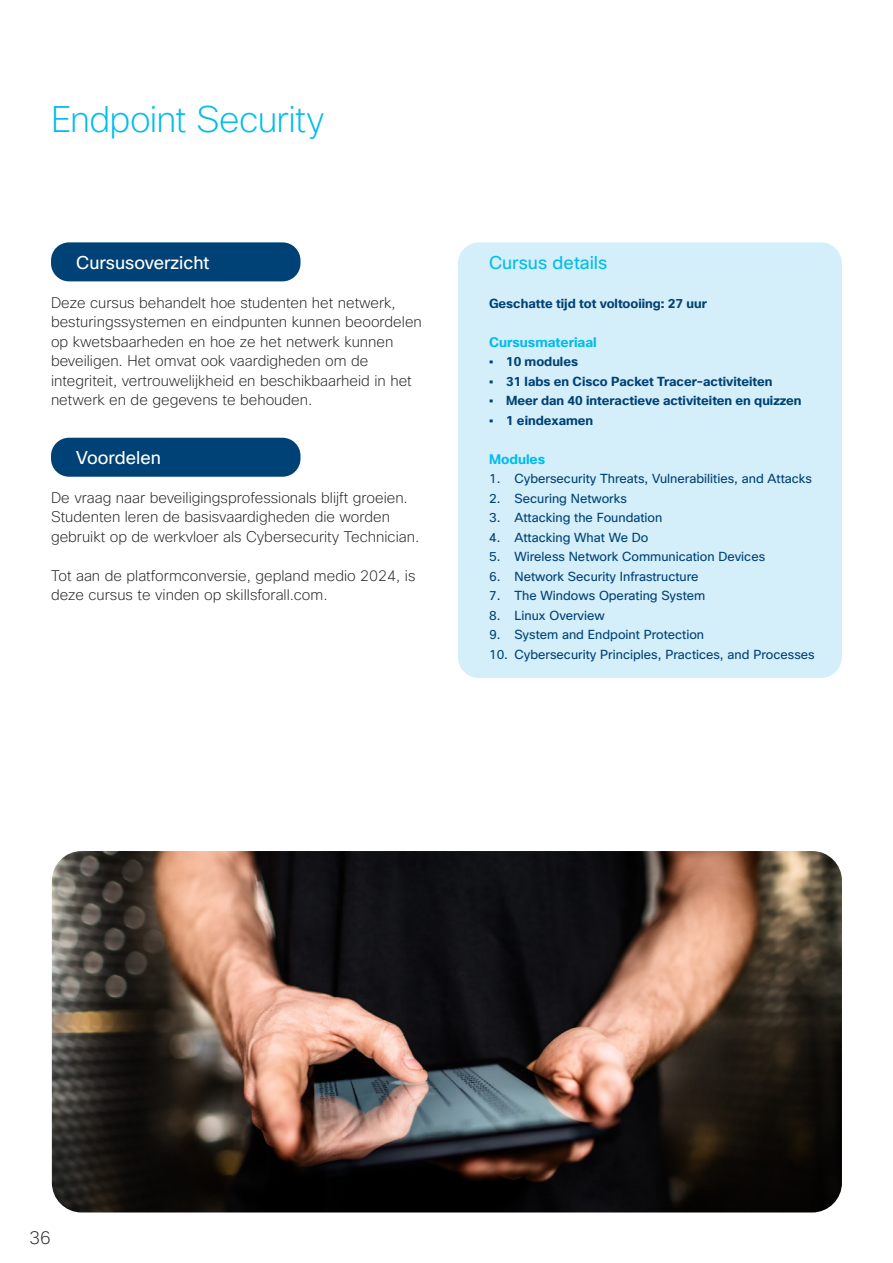
<style>
.page{position:relative;width:893px;height:1263px;background:#fff}
.page>*{position:absolute;margin:0;border:0;box-sizing:border-box;transform-origin:0 0}
.kop_hoofdstukken{font:200 36px "Cisco Sans";letter-spacing:-.02em;color:#01bcec}
.subkopje{font:18px "Cisco Sans";color:#fff}
.subkopje-2{font:18px "Cisco Sans";color:#01bcec}
.t1{font:200 18px "Cisco Sans";color:#231f20}
.platte_tekst{font:200 15px/19.5px "Cisco Sans";color:#231f20}
.platte_tekst-2{font:700 13.5px "Cisco Sans";color:#01bcec}
.platte_tekst-3{font:12.75px "Cisco Sans";color:#004275}
.platte_tekst-4{font:700 12.75px "Cisco Sans";color:#004275}
</style>
<div class="page">
<div style="left:458px;top:242px;width:384px;height:436px;background:#d4effa;border-radius:21px"></div>
<img style="left:52px;top:851px;width:790px;height:361px">
<div style="left:51px;top:242px;width:249px;height:39px;background:#004275;border-radius:18px"></div>
<div style="left:51px;top:438px;width:249px;height:39px;background:#004275;border-radius:18px"></div>
<p class="kop_hoofdstukken" style="left:51px;top:97px;width:275px">Endpoint Security</p>
<p class="subkopje" style="left:76px;top:251px;width:135px">Cursusoverzicht</p>
<p class="platte_tekst" style="left:51px;top:292px;width:372px">Deze cursus behandelt hoe studenten het netwerk, besturingssystemen en eindpunten kunnen beoordelen op kwetsbaarheden en hoe ze het netwerk kunnen beveiligen. Het omvat ook vaardigheden om de integriteit, vertrouwelijkheid en beschikbaarheid in het netwerk en de gegevens te behouden.</p>
<p class="subkopje" style="left:76px;top:446px;width:86px">Voordelen</p>
<p class="platte_tekst" style="left:51px;top:487px;width:370px">De vraag naar beveiligingsprofessionals blijft groeien.<br>Studenten leren de basisvaardigheden die worden gebruikt op de werkvloer als Cybersecurity Technician.</p>
<p class="platte_tekst" style="left:51px;top:565px;width:366px">Tot aan de platformconversie, gepland medio 2024, is deze cursus te vinden op skillsforall.com.</p>
<p class="subkopje-2" style="left:489px;top:251px;width:120px">Cursus details</p>
<p class="platte_tekst-4" style="left:489px;top:295px;width:219px">Geschatte tijd tot voltooiing: 27 uur</p>
<p class="platte_tekst-2" style="left:489px;top:333px;width:109px">Cursusmateriaal</p>
<p class="platte_tekst-4" style="left:489px;top:353px;width:91px">• 10 modules</p>
<p class="platte_tekst-4" style="left:489px;top:373px;width:285px">• 31 labs en Cisco Packet Tracer-activiteiten</p>
<p class="platte_tekst-4" style="left:489px;top:392px;width:314px">• Meer dan 40 interactieve activiteiten en quizzen</p>
<p class="platte_tekst-4" style="left:489px;top:412px;width:106px">• 1 eindexamen</p>
<p class="platte_tekst-2" style="left:489px;top:450px;width:58px">Modules</p>
<p class="platte_tekst-3" style="left:489px;top:470px;width:325px">1. Cybersecurity Threats, Vulnerabilities, and Attacks</p>
<p class="platte_tekst-3" style="left:489px;top:490px;width:139px">2. Securing Networks</p>
<p class="platte_tekst-3" style="left:489px;top:509px;width:175px">3. Attacking the Foundation</p>
<p class="platte_tekst-3" style="left:489px;top:529px;width:161px">4. Attacking What We Do</p>
<p class="platte_tekst-3" style="left:489px;top:548px;width:278px">5. Wireless Network Communication Devices</p>
<p class="platte_tekst-3" style="left:489px;top:568px;width:211px">6. Network Security Infrastructure</p>
<p class="platte_tekst-3" style="left:489px;top:587px;width:218px">7. The Windows Operating System</p>
<p class="platte_tekst-3" style="left:489px;top:607px;width:117px">8. Linux Overview</p>
<p class="platte_tekst-3" style="left:489px;top:626px;width:217px">9. System and Endpoint Protection</p>
<p class="platte_tekst-3" style="left:489px;top:646px;width:327px">10. Cybersecurity Principles, Practices, and Processes</p>
<p class="t1" style="left:29px;top:1226px;width:23px">36</p>
</div>
